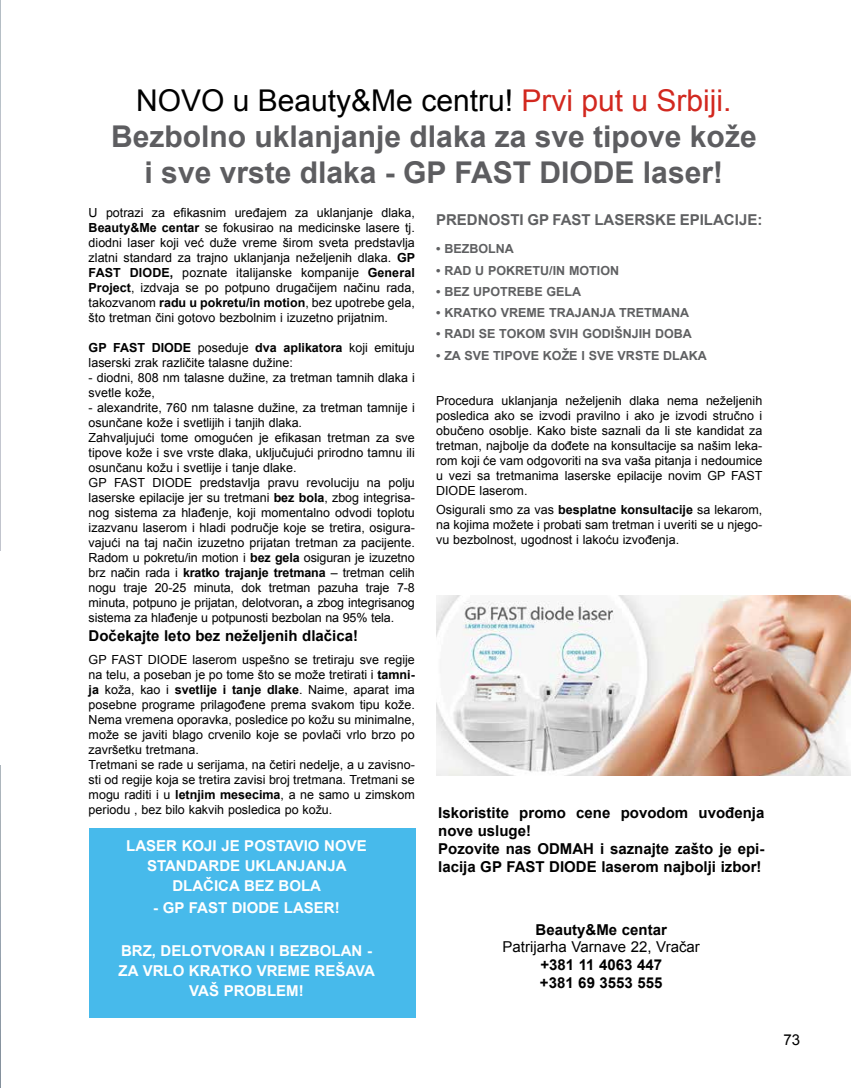
<style>
.page{position:relative;width:851px;height:1088px;background:#fff}
.page>*{position:absolute;margin:0;border:0;box-sizing:border-box;transform-origin:0 0}
.t1{font:700 30px/36.2px "Arial";color:#5d5d60;text-align:center}
.t2{font:700 15px/18px "Arial";color:#000}
.t3{font:700 15px/20px "Arial";color:#fff;text-align:center}
.t4{font:700 15px "Arial";color:#5f6062}
.t5{font:15px "Arial";color:#000}
.t6{font:12.5px/15px "Arial";color:#000}
.t7{font:700 12.5px "Arial";color:#5f6062}
.s1{font-weight:400;color:#000}
.s2{font-weight:400;color:#d2281f}
.s3{font-weight:700}
</style>
<div class="page">
<img style="left:0;top:0;width:1px;height:1087px">
<div style="left:89px;top:828px;width:326px;height:189px;background:#47baeb"></div>
<img style="left:436px;top:596px;width:414px;height:180px">
<hr style="left:0;top:551px;width:2px;height:214px;background:#fff">
<h1 class="t1" style="left:111px;top:82px;width:647px"><span class="s1">NOVO u Beauty&amp;Me centru!</span> <span class="s2">Prvi put u Srbiji.<br></span>Bezbolno uklanjanje dlaka za sve tipove kože i sve vrste dlaka - GP FAST DIODE laser!</h1>
<p class="t6" style="left:89px;top:205px;width:328px;text-align:justify">U potrazi za efikasnim uređajem za uklanjanje dlaka, <span class="s3">Beauty&amp;Me centar</span> se fokusirao na medicinske lasere tj. diodni laser koji već duže vreme širom sveta predstavlja zlatni standard za trajno uklanjanja neželjenih dlaka. <span class="s3">GP FAST DIODE,</span> poznate italijanske kompanije <span class="s3">General Project</span>, izdvaja se po potpuno drugačijem načinu rada, takozvanom <span class="s3">radu u pokretu/in motion</span>, bez upotrebe gela, što tretman čini gotovo bezbolnim i izuzetno prijatnim.</p>
<p class="t6" style="left:89px;top:340px;width:327px"><span class="s3">GP FAST DIODE</span> poseduje <span class="s3">dva aplikatora</span> koji emituju laserski zrak različite talasne dužine:</p>
<p class="t6" style="left:89px;top:370px;width:327px">- diodni, 808 nm talasne dužine, za tretman tamnih dlaka i svetle kože,</p>
<p class="t6" style="left:89px;top:400px;width:327px">- alexandrite, 760 nm talasne dužine, za tretman tamnije i osunčane kože i svetlijih i tanjih dlaka.<br>Zahvaljujući tome omogućen je efikasan tretman za sve tipove kože i sve vrste dlaka, uključujući prirodno tamnu ili osunčanu kožu i svetlije i tanje dlake.<br>GP FAST DIODE predstavlja pravu revoluciju na polju laserske epilacije jer su tretmani <span class="s3">bez bola</span>, zbog integrisa&shy;nog sistema za hlađenje, koji momentalno odvodi toplotu izazvanu laserom i hladi područje koje se tretira, osigura&shy;vajući na taj način izuzetno prijatan tretman za pacijente.<br>Radom u pokretu/in motion i <span class="s3">bez gela</span> osiguran je izuzetno brz način rada i <span class="s3">kratko trajanje tretmana</span> – tretman celih nogu traje 20-25 minuta, dok tretman pazuha traje 7-8 minuta, potpuno je prijatan, delotvoran<span class="s3">,</span> a zbog integrisanog sistema za hlađenje u potpunosti bezbolan na 95% tela.</p>
<p class="t4" style="left:436px;top:211px;width:327px">PREDNOSTI GP FAST LASERSKE EPILACIJE:</p>
<p class="t7" style="left:436px;top:242px;width:79px">• BEZBOLNA</p>
<p class="t7" style="left:436px;top:263px;width:184px">• RAD U POKRETU/IN MOTION</p>
<p class="t7" style="left:436px;top:285px;width:147px">• BEZ UPOTREBE GELA</p>
<p class="t7" style="left:436px;top:306px;width:255px">• KRATKO VREME TRAJANJA TRETMANA</p>
<p class="t7" style="left:436px;top:327px;width:257px">• RADI SE TOKOM SVIH GODIŠNJIH DOBA</p>
<p class="t7" style="left:436px;top:348px;width:272px">• ZA SVE TIPOVE KOŽE I SVE VRSTE DLAKA</p>
<p class="t6" style="left:436px;top:393px;width:328px;text-align:justify">Procedura uklanjanja neželjenih dlaka nema neželjenih posledica ako se izvodi pravilno i ako je izvodi stručno i obučeno osoblje. Kako biste saznali da li ste kandidat za tretman, najbolje da dođete na konsultacije sa našim leka&shy;rom koji će vam odgovoriti na sva vaša pitanja i nedoumice u vezi sa tretmanima laserske epilacije novim GP FAST DIODE laserom.</p>
<p class="t6" style="left:436px;top:502px;width:327px;text-align:justify">Osigurali smo za vas <span class="s3">besplatne konsultacije</span> sa lekarom, na kojima možete i probati sam tretman i uveriti se u njego&shy;vu bezbolnost, ugodnost i lakoću izvođenja.</p>
<p class="t2" style="left:89px;top:627px;width:271px">Dočekajte leto bez neželjenih dlačica!</p>
<p class="t6" style="left:89px;top:652px;width:327px">GP FAST DIODE laserom uspešno se tretiraju sve regije na telu, a poseban je po tome što se može tretirati i <span class="s3">tamni&shy;ja</span> koža, kao i <span class="s3">svetlije i tanje dlake</span>. Naime, aparat ima posebne programe prilagođene prema svakom tipu kože.<br>Nema vremena oporavka, posledice po kožu su minimalne, može se javiti blago crvenilo koje se povlači vrlo brzo po završetku tretmana.<br>Tretmani se rade u serijama, na četiri nedelje, a u zavisno&shy;sti od regije koja se tretira zavisi broj tretmana. Tretmani se mogu raditi i u <span class="s3">letnjim mesecima</span>, a ne samo u zimskom periodu , bez bilo kakvih posledica po kožu.</p>
<p class="t3" style="left:126px;top:835px;width:242px">LASER KOJI JE POSTAVIO NOVE<br>STANDARDE UKLANJANJA<br>DLAČICA BEZ BOLA</p>
<p class="t3" style="left:153px;top:898px;width:188px">- GP FAST DIODE LASER!</p>
<p class="t3" style="left:119px;top:940px;width:258px">BRZ, DELOTVORAN I BEZBOLAN -<br>ZA VRLO KRATKO VREME REŠAVA<br>VAŠ PROBLEM!</p>
<p class="t2" style="left:438px;top:804px;width:327px">Iskoristite promo cene povodom uvođenja nove usluge!<br>Pozovite nas ODMAH i saznajte zašto je epi&shy;lacija GP FAST DIODE laserom najbolji izbor!</p>
<p class="t2" style="left:535px;top:921px;width:133px">Beauty&amp;Me centar</p>
<p class="t5" style="left:502px;top:939px;width:199px">Patrijarha Varnave 22, Vračar</p>
<p class="t2" style="left:540px;top:956px;width:124px">+381 11 4063 447 +381 69 3553 555</p>
<p class="t5" style="left:783px;top:1032px;width:18px">73</p>
</div>
